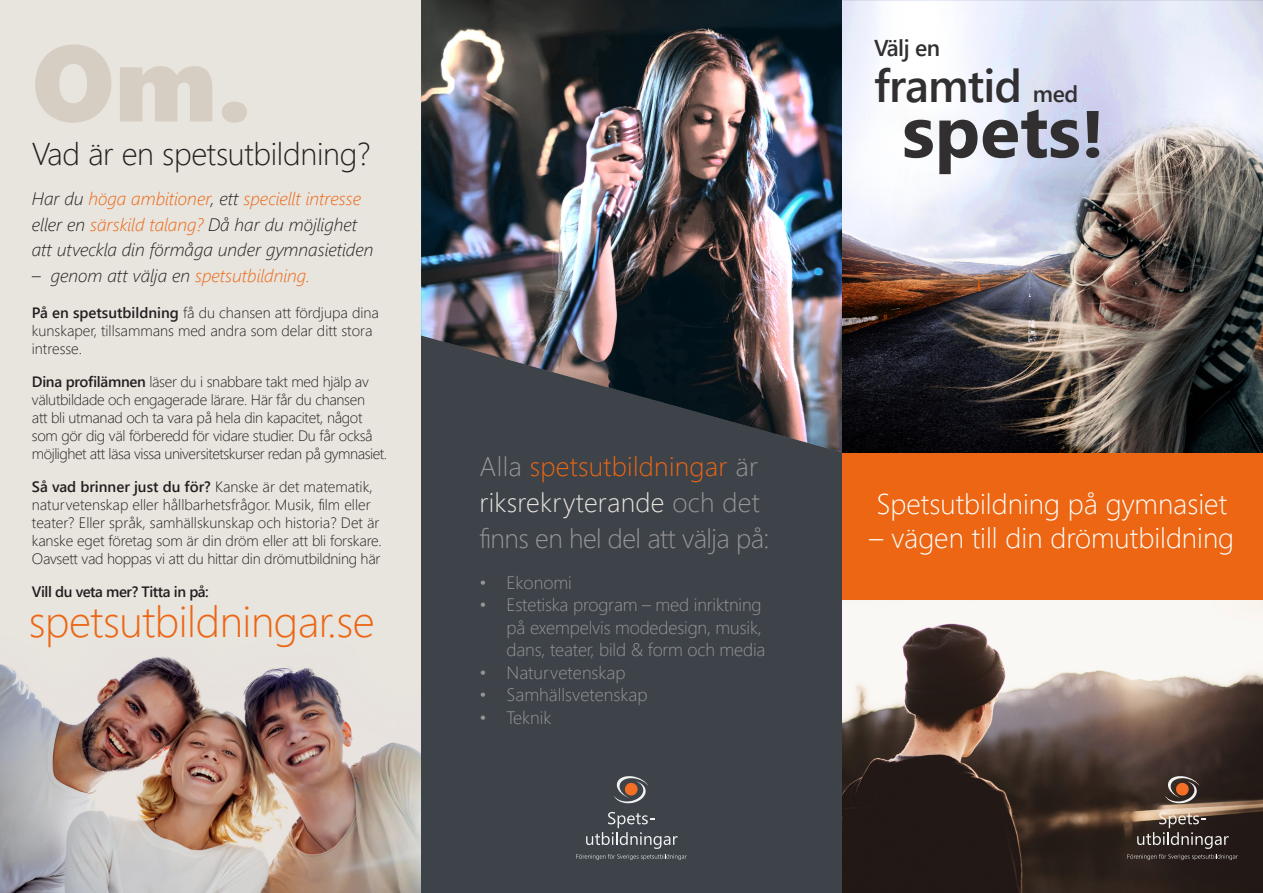
<style>
.page{position:relative;width:1263px;height:893px;background:#fff}
.page>*{position:absolute;margin:0;border:0;box-sizing:border-box;transform-origin:0 0}
.t1{font:108px "Segoe UI Black";color:#d7cec3}
.t2{font:700 73.35px "Segoe UI";color:#312f30}
.t3{font:600 45.9px "Segoe UI";letter-spacing:-.02em;color:#312f30}
.t4{font:300 43.5px "Segoe UI";letter-spacing:-.01em;color:#ec6613}
.t5{font:300 31.5px "Segoe UI";letter-spacing:-.01em;color:#231f20}
.t6{font:300 28.5px "Segoe UI";color:#fff}
.t7{font:300 27px/36px "Segoe UI";letter-spacing:.01em;color:#989696}
.t8{font:600 22.95px "Segoe UI";letter-spacing:-.02em;color:#312f30}
.t9{font:italic 300 18px/25.5px "Segoe UI";color:#231f20}
.t10{font:300 18px/22.5px "Segoe UI";letter-spacing:-.01em;color:#989696}
.t11{font:300 15px/18px "Segoe UI";color:#231f20}
.t12{font:300 15px/18px "Segoe UI";letter-spacing:-.02em;color:#231f20}
.t13{font:600 15px "Segoe UI";letter-spacing:-.03em;color:#231f20}
.s1{color:#ec6613}
.s2{font-weight:600}
.s3{color:#e8e4de}
.s4{font-size:22.95px}
.s5{font-size:66px}
</style>
<div class="page">
<div style="left:421px;top:0;width:421px;height:893px;background:#3d4349"></div>
<div style="left:0;top:0;width:421px;height:893px;background:#e8e4de"></div>
<img style="left:842px;top:600px;width:421px;height:293px">
<img style="left:841px;top:0;width:422px;height:453px">
<div style="left:842px;top:453px;width:421px;height:147px;background:#ec6613"></div>
<svg style="left:1165px;top:776px;width:35px;height:27px"></svg>
<svg style="left:1127px;top:812px;width:111px;height:48px"></svg>
<svg style="left:614px;top:776px;width:35px;height:27px"></svg>
<svg style="left:576px;top:812px;width:111px;height:48px"></svg>
<img style="left:421px;top:0;width:421px;height:452px">
<img style="left:0;top:656px;width:421px;height:237px">
<p class="t1" style="left:32px;top:5px;width:221px">Om.</p>
<p class="t5" style="left:32px;top:124px;width:340px">Vad är en spetsutbildning?</p>
<p class="t9" style="left:32px;top:183px;width:343px">Har du <span class="s1">höga ambitioner</span>, ett <span class="s1">speciellt intresse </span>eller en <span class="s1">särskild talang?</span> Då har du möjlighet att utveckla din förmåga under gymnasietiden</p>
<p class="t9" style="left:32px;top:260px;width:280px">– genom att välja en <span class="s1">spetsutbildning.</span></p>
<p class="t11" style="left:32px;top:302px;width:348px"><span class="s2">På en spetsutbildning</span> få du chansen att fördjupa dina kunskaper, tillsammans med andra som delar ditt stora intresse.</p>
<p class="t12" style="left:32px;top:371px;width:357px"><span class="s2">Dina profilämnen</span> läser du i snabbare takt med hjälp av välutbildade och engagerade lärare. Här får du chansen<br>att bli utmanad och ta vara på hela din kapacitet, något som gör dig väl förberedd för vidare studier. Du får också möjlighet att läsa vissa universitetskurser redan på gymnasiet.</p>
<p class="t11" style="left:32px;top:476px;width:352px"><span class="s2">Så vad brinner just du för?</span> Kanske är det matematik, naturvetenskap eller hållbarhetsfrågor. Musik, film eller teater? Eller språk, samhällskunskap och historia? Det är kanske eget företag som är din dröm eller att bli forskare.<br>Oavsett vad hoppas vi att du hittar din drömutbildning här</p>
<p class="t13" style="left:32px;top:577px;width:178px">Vill du veta mer? Titta in på:</p>
<p class="t4" style="left:29px;top:580px;width:348px">spetsutbildningar.se</p>
<p class="t7" style="left:480px;top:446px;width:291px">Alla <span class="s1">spetsutbildningar</span> är <span class="s3">riksrekryterande</span> och det finns en hel del att välja på:</p>
<p class="t10" style="left:480px;top:569px;width:94px">• Ekonomi</p>
<p class="t10" style="left:507px;top:592px;width:260px;text-indent:-27px">• Estetiska program – med inriktning på exempelvis modedesign, musik, dans, teater, bild &amp; form och media</p>
<p class="t10" style="left:480px;top:659px;width:147px">• Naturvetenskap</p>
<p class="t10" style="left:480px;top:682px;width:169px">• Samhällsvetenskap</p>
<p class="t10" style="left:480px;top:704px;width:73px">• Teknik</p>
<p class="t8" style="left:874px;top:26px;width:68px">Välj en</p>
<p class="t3" style="left:874px;top:42px;width:206px">framtid <span class="s4">med</span></p>
<p class="t2" style="left:902px;top:62px;width:204px">spets<span class="s5">!</span></p>
<p class="t6" style="left:876px;top:477px;width:352px">Spetsutbildning på gymnasiet</p>
<p class="t6" style="left:869px;top:511px;width:366px">– vägen till din drömutbildning</p>
</div>
